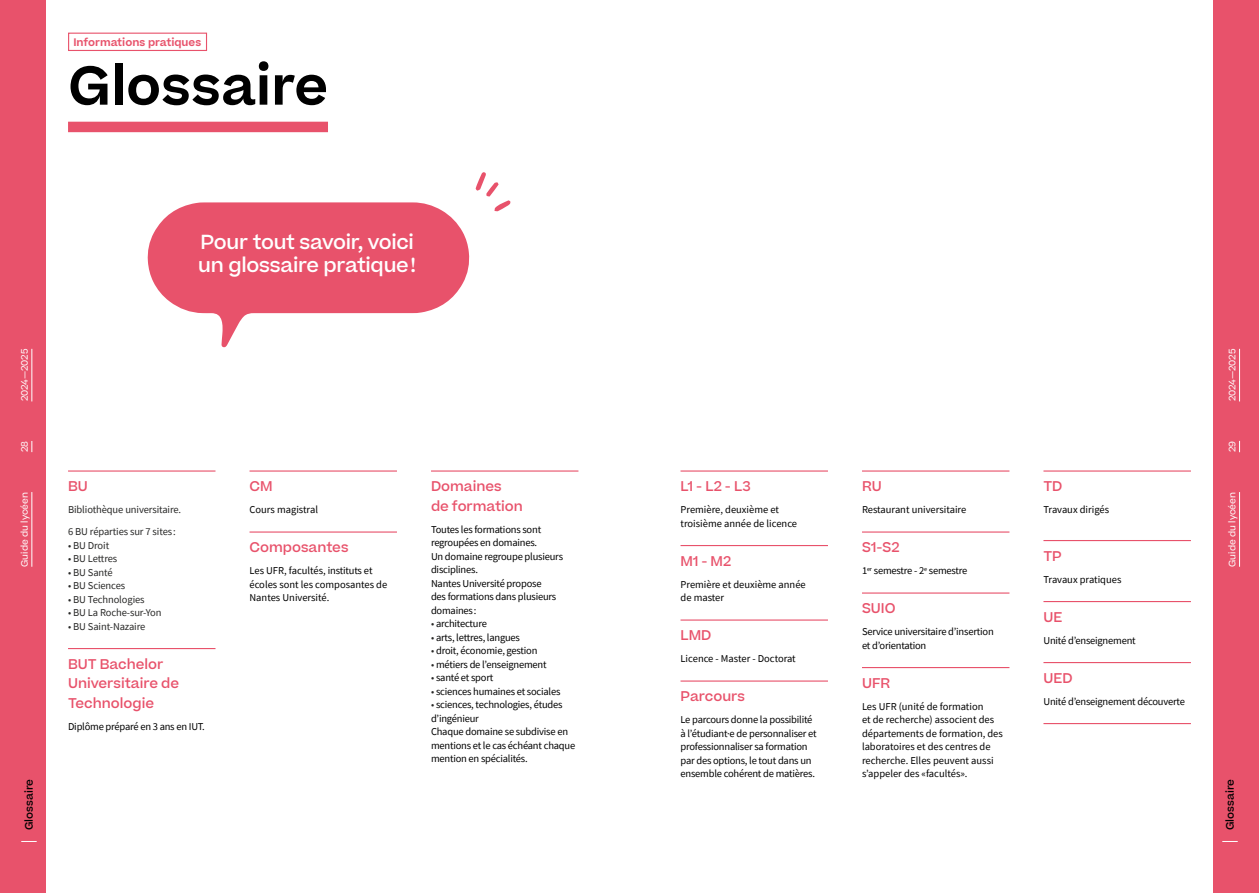
<style>
.page{position:relative;width:1259px;height:893px;background:#fff}
.page>*{position:absolute;margin:0;border:0;box-sizing:border-box;transform-origin:0 0}
.t1{font:600 52.5px "Beatrice";color:#000}
.t2{font:500 19.5px/23.4px "Beatrice";letter-spacing:-.015em;color:#fff}
.t3{font:500 13.5px/19.5px "Beatrice";color:#e8526b}
.t4{font:10.5px/13.5px "Source Sans Pro";letter-spacing:-.02em;color:#000}
.t5{font:10.5px/13.5px "Source Sans Pro";color:#000}
.t6{font:10.5px/22px "Source Sans Pro";letter-spacing:-.01em;color:#282827}
.t7{font:600 10.5px "Beatrice";color:#e8526b}
.t8{font:500 10.5px "Beatrice";color:#000}
.t9{font:9px "Beatrice";color:#fff}
.s1{color:#282827}
</style>
<div class="page">
<div style="left:0;top:0;width:45px;height:893px;background:#e8526b"></div>
<hr style="left:32px;top:492px;width:1px;height:75px;background:#fff">
<hr style="left:32px;top:349px;width:1px;height:52px;background:#fff">
<div style="left:1213px;top:0;width:46px;height:893px;background:#e8526b"></div>
<hr style="left:68px;top:470px;width:147px;height:2px;background:#e8526b">
<hr style="left:68px;top:648px;width:147px;height:1px;background:#e8526b">
<hr style="left:249px;top:470px;width:148px;height:2px;background:#e8526b">
<hr style="left:249px;top:531px;width:148px;height:2px;background:#e8526b">
<hr style="left:431px;top:470px;width:147px;height:2px;background:#e8526b">
<svg style="left:147px;top:202px;width:323px;height:146px;fill:#e8526b"></svg>
<div style="left:68px;top:122px;width:260px;height:10px;background:#e8526b"></div>
<svg style="left:475px;top:172px;width:35px;height:40px"></svg>
<div style="left:68px;top:33px;width:139px;height:18px;border:1px solid #e8526b"></div>
<svg style="left:21px;top:841px;width:16px;height:1px"></svg>
<hr style="left:680px;top:470px;width:148px;height:2px;background:#e8526b">
<hr style="left:680px;top:545px;width:148px;height:1px;background:#e8526b">
<hr style="left:680px;top:619px;width:148px;height:2px;background:#e8526b">
<hr style="left:680px;top:680px;width:148px;height:2px;background:#e8526b">
<hr style="left:862px;top:470px;width:147px;height:2px;background:#e8526b">
<hr style="left:862px;top:531px;width:147px;height:2px;background:#e8526b">
<hr style="left:862px;top:592px;width:147px;height:2px;background:#e8526b">
<hr style="left:862px;top:667px;width:147px;height:1px;background:#e8526b">
<hr style="left:1043px;top:470px;width:148px;height:2px;background:#e8526b">
<hr style="left:1043px;top:540px;width:148px;height:1px;background:#e8526b">
<hr style="left:1043px;top:601px;width:148px;height:1px;background:#e8526b">
<hr style="left:1043px;top:662px;width:148px;height:1px;background:#e8526b">
<hr style="left:1043px;top:723px;width:148px;height:1px;background:#e8526b">
<svg style="left:1222px;top:841px;width:15px;height:1px"></svg>
<hr style="left:1239px;top:492px;width:1px;height:75px;background:#fff">
<hr style="left:1239px;top:349px;width:1px;height:52px;background:#fff">
<p class="t7" style="left:73px;top:35px;width:129px">Informations pratiques</p>
<h1 class="t1" style="left:68px;top:50px;width:261px">Glossaire</h1>
<p class="t9" style="left:19px;top:401px;width:54px;rotate:-90deg">2024—2025</p>
<p class="t9" style="left:19px;top:452px;width:13px;rotate:-90deg">28</p>
<p class="t9" style="left:19px;top:567px;width:76px;rotate:-90deg">Guide du lycéen</p>
<p class="t8" style="left:22px;top:830px;width:53px;rotate:-90deg">Glossaire</p>
<h2 class="t2" style="left:198px;top:230px;width:219px">Pour tout savoir, voici un glossaire pratique!</h2>
<p class="t3" style="left:68px;top:476px;width:21px">BU</p>
<p class="t6" style="left:68px;top:498px;width:115px">Bibliothèque universitaire.<br>6 BU réparties sur 7 sites :</p>
<p class="t6" style="left:68px;top:534px;width:43px">• BU Droit</p>
<p class="t6" style="left:68px;top:548px;width:51px">• BU Lettres</p>
<p class="t6" style="left:68px;top:561px;width:46px">• BU Santé</p>
<p class="t6" style="left:68px;top:575px;width:59px">• BU Sciences</p>
<p class="t6" style="left:68px;top:588px;width:78px">• BU Technologies</p>
<p class="t6" style="left:68px;top:602px;width:95px">• BU La Roche-sur-Yon</p>
<p class="t6" style="left:68px;top:615px;width:79px">• BU Saint-Nazaire</p>
<p class="t3" style="left:68px;top:654px;width:112px">BUT Bachelor<br>Universitaire de<br>Technologie</p>
<p class="t4" style="left:68px;top:719px;width:138px">Diplôme préparé en 3 ans en IUT.</p>
<p class="t3" style="left:249px;top:476px;width:25px">CM</p>
<p class="t5" style="left:249px;top:503px;width:70px">Cours magistral</p>
<p class="t3" style="left:249px;top:537px;width:101px">Composantes</p>
<p class="t5" style="left:249px;top:564px;width:139px">Les UFR, facultés, instituts et écoles sont les composantes de<br>Nantes Université.</p>
<p class="t3" style="left:431px;top:476px;width:93px">Domaines de formation</p>
<p class="t4" style="left:431px;top:522px;width:134px">Toutes les formations sont regroupées en domaines.<br>Un domaine regroupe plusieurs disciplines.<br>Nantes Université propose<br>des formations dans plusieurs domaines:</p>
<p class="t4" style="left:431px;top:617px;width:57px"><span class="s1">•</span> architecture</p>
<p class="t4" style="left:431px;top:630px;width:91px"><span class="s1">•</span> arts, lettres, langues</p>
<p class="t4" style="left:431px;top:644px;width:108px"><span class="s1">•</span> droit, économie, gestion</p>
<p class="t4" style="left:431px;top:657px;width:117px"><span class="s1">•</span> métiers de l’enseignement</p>
<p class="t4" style="left:431px;top:671px;width:64px"><span class="s1">•</span> santé et sport</p>
<p class="t4" style="left:431px;top:684px;width:131px"><span class="s1">•</span> sciences humaines et sociales</p>
<p class="t4" style="left:431px;top:698px;width:146px"><span class="s1">•</span> sciences, technologies, études d’ingénieur<br>Chaque domaine se subdivise en mentions et le cas échéant chaque mention en spécialités.</p>
<p class="t3" style="left:680px;top:476px;width:72px">L1 - L2 - L3</p>
<p class="t5" style="left:680px;top:503px;width:118px">Première, deuxième et troisième année de licence</p>
<p class="t3" style="left:680px;top:551px;width:52px">M1 - M2</p>
<p class="t5" style="left:680px;top:577px;width:127px">Première et deuxième année de master</p>
<p class="t3" style="left:680px;top:625px;width:32px">LMD</p>
<p class="t5" style="left:680px;top:652px;width:117px">Licence - Master - Doctorat</p>
<p class="t3" style="left:680px;top:686px;width:66px">Parcours</p>
<p class="t4" style="left:680px;top:713px;width:138px">Le parcours donne la possibilité à l’étudiant·e de personnaliser et professionnaliser sa formation par des options, le tout dans un ensemble cohérent de matières.</p>
<p class="t3" style="left:862px;top:476px;width:21px">RU</p>
<p class="t5" style="left:862px;top:503px;width:106px">Restaurant universitaire</p>
<p class="t3" style="left:862px;top:537px;width:39px">S1-S2</p>
<p class="t4" style="left:862px;top:564px;width:107px">1<sup>er</sup> semestre - 2<sup>e</sup> semestre</p>
<p class="t3" style="left:862px;top:598px;width:35px">SUIO</p>
<p class="t4" style="left:862px;top:625px;width:133px">Service universitaire d’insertion et d’orientation</p>
<p class="t3" style="left:862px;top:673px;width:30px">UFR</p>
<p class="t5" style="left:862px;top:699px;width:142px">Les UFR (unité de formation<br>et de recherche) associent des départements de formation, des laboratoires et des centres de recherche. Elles peuvent aussi s’appeler des «facultés».</p>
<p class="t3" style="left:1043px;top:476px;width:21px">TD</p>
<p class="t5" style="left:1043px;top:503px;width:67px">Travaux dirigés</p>
<p class="t3" style="left:1043px;top:546px;width:20px">TP</p>
<p class="t5" style="left:1043px;top:572px;width:79px">Travaux pratiques</p>
<p class="t3" style="left:1043px;top:607px;width:21px">UE</p>
<p class="t4" style="left:1043px;top:633px;width:94px">Unité d’enseignement</p>
<p class="t3" style="left:1043px;top:668px;width:31px">UED</p>
<p class="t4" style="left:1043px;top:694px;width:143px">Unité d’enseignement découverte</p>
<p class="t9" style="left:1226px;top:401px;width:54px;rotate:-90deg">2024—2025</p>
<p class="t9" style="left:1226px;top:452px;width:13px;rotate:-90deg">29</p>
<p class="t9" style="left:1226px;top:567px;width:76px;rotate:-90deg">Guide du lycéen</p>
<p class="t8" style="left:1223px;top:830px;width:53px;rotate:-90deg">Glossaire</p>
</div>
